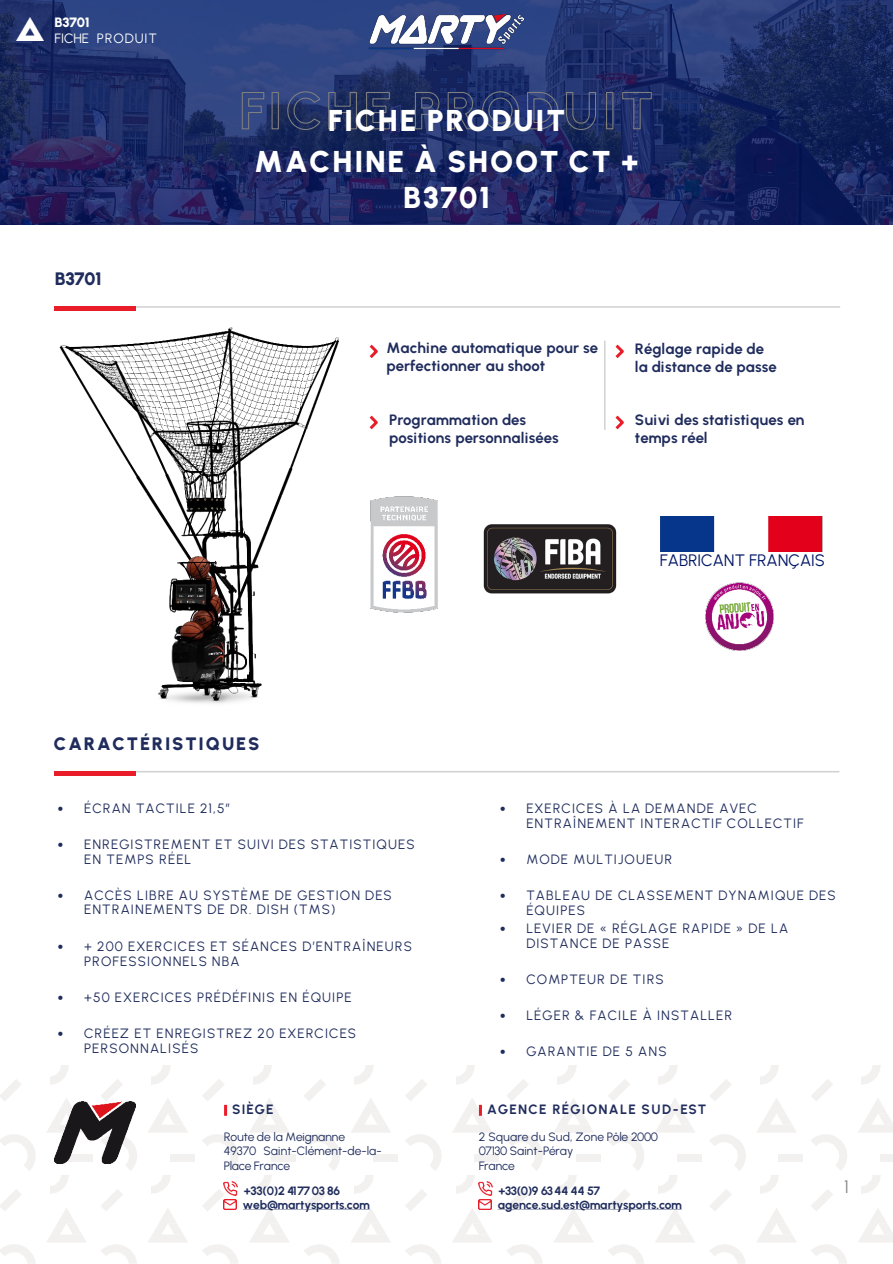
<style>
.page{position:relative;width:893px;height:1264px;background:#fff}
.page>*{position:absolute;margin:0;border:0;box-sizing:border-box;transform-origin:0 0}
.t1{font:900 30px "Urbanist";letter-spacing:.06em;color:#fff}
.t2{font:900 18px "Urbanist";letter-spacing:.1em;color:#1f2c5c}
.t3{font:18px "Urbanist";color:#898989}
.t4{font:16.5px "Urbanist";color:#001664}
.t5{font:700 15px/18px "Urbanist";color:#1f2c5c}
.t6{font:13.5px/15px "Urbanist";letter-spacing:.08em;color:#1f2c5c}
.t7{font:700 13.5px "Urbanist";letter-spacing:.09em;color:#1f2c5c}
.t8{font:13.5px "Urbanist";letter-spacing:.065em;color:#fff}
.t9{font:900 13.5px "Urbanist";letter-spacing:-.015em;color:#fff}
.t10{font:12px/14.4px "Urbanist";letter-spacing:-.01em;color:#1f2c5c}
.t11{font:700 12px "Urbanist";letter-spacing:-.015em;color:#1f2c5c}
.s1{font-family:"Calibri"}
</style>
<div class="page">
<svg style="left:0;top:1134px;width:36px;height:36px"></svg>
<svg style="left:0;top:1079px;width:21px;height:22px"></svg>
<svg style="left:47px;top:1098px;width:21px;height:34px"></svg>
<svg style="left:102px;top:1151px;width:35px;height:19px"></svg>
<svg style="left:101px;top:1079px;width:22px;height:22px"></svg>
<svg style="left:148px;top:1098px;width:39px;height:34px"></svg>
<svg style="left:202px;top:1134px;width:36px;height:36px"></svg>
<div style="left:170px;top:1153px;width:24px;height:8px;background:#f2f1ef"></div>
<svg style="left:250px;top:1098px;width:39px;height:34px"></svg>
<svg style="left:304px;top:1134px;width:36px;height:36px"></svg>
<div style="left:271px;top:1153px;width:25px;height:8px;background:#f2f1ef"></div>
<svg style="left:304px;top:1079px;width:22px;height:22px"></svg>
<svg style="left:351px;top:1098px;width:39px;height:34px"></svg>
<svg style="left:405px;top:1134px;width:36px;height:36px"></svg>
<div style="left:373px;top:1153px;width:24px;height:8px;background:#f2f1ef"></div>
<svg style="left:405px;top:1079px;width:22px;height:22px"></svg>
<svg style="left:507px;top:1134px;width:36px;height:36px"></svg>
<div style="left:474px;top:1153px;width:24px;height:8px;background:#f2f1ef"></div>
<svg style="left:507px;top:1079px;width:22px;height:22px"></svg>
<svg style="left:554px;top:1098px;width:39px;height:34px"></svg>
<svg style="left:608px;top:1134px;width:36px;height:36px"></svg>
<div style="left:576px;top:1153px;width:24px;height:8px;background:#f2f1ef"></div>
<svg style="left:608px;top:1079px;width:22px;height:22px"></svg>
<svg style="left:655px;top:1099px;width:40px;height:33px"></svg>
<svg style="left:710px;top:1134px;width:36px;height:36px"></svg>
<div style="left:677px;top:1153px;width:24px;height:8px;background:#f2f1ef"></div>
<svg style="left:710px;top:1079px;width:21px;height:22px"></svg>
<svg style="left:757px;top:1098px;width:39px;height:34px"></svg>
<svg style="left:811px;top:1134px;width:36px;height:36px"></svg>
<div style="left:778px;top:1153px;width:24px;height:8px;background:#f2f1ef"></div>
<svg style="left:811px;top:1079px;width:22px;height:22px"></svg>
<svg style="left:858px;top:1099px;width:34px;height:33px"></svg>
<div style="left:880px;top:1153px;width:12px;height:8px;background:#f2f1ef"></div>
<svg style="left:0;top:1244px;width:35px;height:19px"></svg>
<svg style="left:0;top:1189px;width:21px;height:22px"></svg>
<svg style="left:47px;top:1208px;width:39px;height:34px"></svg>
<svg style="left:101px;top:1244px;width:36px;height:19px"></svg>
<svg style="left:101px;top:1189px;width:22px;height:22px"></svg>
<svg style="left:148px;top:1208px;width:39px;height:34px"></svg>
<svg style="left:405px;top:1244px;width:36px;height:19px"></svg>
<svg style="left:405px;top:1189px;width:22px;height:22px"></svg>
<svg style="left:710px;top:1244px;width:35px;height:19px"></svg>
<svg style="left:710px;top:1189px;width:21px;height:22px"></svg>
<svg style="left:757px;top:1208px;width:39px;height:34px"></svg>
<svg style="left:811px;top:1244px;width:36px;height:19px"></svg>
<svg style="left:811px;top:1189px;width:22px;height:22px"></svg>
<svg style="left:858px;top:1209px;width:34px;height:33px"></svg>
<div style="left:0;top:0;width:892px;height:225px;background:#001765;opacity:.77"></div>
<img style="left:16px;top:17px;width:27px;height:24px">
<hr style="left:55px;top:306px;width:785px;height:1px;background:#cfd1d0">
<div style="left:55px;top:306px;width:81px;height:5px;background:#e81d29"></div>
<hr style="left:54px;top:770px;width:785px;height:2px;background:#cfd1d0">
<div style="left:54px;top:770px;width:81px;height:5px;background:#e81d29"></div>
<svg style="left:369px;top:344px;width:9px;height:14px"></svg>
<svg style="left:369px;top:415px;width:9px;height:15px"></svg>
<hr style="left:604px;top:341px;width:1px;height:89px;background:#cfd1d0">
<svg style="left:615px;top:344px;width:9px;height:14px"></svg>
<svg style="left:615px;top:415px;width:9px;height:15px"></svg>
<img style="left:660px;top:517px;width:162px;height:34px">
<svg style="left:241px;top:91px;width:38px;height:39px"></svg>
<svg style="left:287px;top:91px;width:34px;height:39px"></svg>
<svg style="left:327px;top:91px;width:325px;height:39px;background:#283669"></svg>
<img style="left:368px;top:14px;width:156px;height:35px">
<img style="left:370px;top:496px;width:67px;height:116px">
<img style="left:705px;top:582px;width:68px;height:68px">
<svg style="left:202px;top:1079px;width:25px;height:36px"></svg>
<svg style="left:202px;top:1181px;width:188px;height:82px"></svg>
<svg style="left:453px;top:1098px;width:39px;height:34px"></svg>
<img style="left:478px;top:1181px;width:14px;height:13px">
<svg style="left:453px;top:1199px;width:39px;height:43px"></svg>
<svg style="left:498px;top:1188px;width:197px;height:75px"></svg>
<img style="left:55px;top:1101px;width:81px;height:61px">
<img style="left:483px;top:524px;width:134px;height:70px">
<img style="left:59px;top:327px;width:280px;height:377px">
<p class="t9" style="left:55px;top:14px;width:37px">B3701</p>
<p class="t8" style="left:55px;top:30px;width:104px">FICHE PRODUIT</p>
<p class="t2" style="left:55px;top:268px;width:49px">B3701</p>
<p class="t1" style="left:328px;top:102px;width:239px">FICHE PRODUIT</p>
<p class="t1" style="left:254px;top:144px;width:386px">MACHINE À SHOOT CT +</p>
<p class="t1" style="left:403px;top:180px;width:88px">B3701</p>
<p class="t5" style="left:386px;top:339px;width:213px">Machine automatique pour se perfectionner au shoot</p>
<p class="t5" style="left:389px;top:411px;width:171px">Programmation des positions personnalisées</p>
<p class="t5" style="left:635px;top:340px;width:143px">Réglage rapide de la distance de passe</p>
<p class="t5" style="left:635px;top:411px;width:171px">Suivi des statistiques en temps réel</p>
<p class="t4" style="left:660px;top:549px;width:166px">FABRICANT FRANÇAIS</p>
<p class="t2" style="left:54px;top:733px;width:207px">CARACTÉRISTIQUES</p>
<p class="t6" style="left:57px;top:800px;width:174px"><span class="s1">•</span> ÉCRAN TACTILE 21,5”</p>
<p class="t6" style="left:84px;top:836px;width:332px;text-indent:-27px"><span class="s1">•</span> ENREGISTREMENT ET SUIVI DES STATISTIQUES<br>EN TEMPS RÉEL</p>
<p class="t6" style="left:84px;top:887px;width:309px;text-indent:-27px"><span class="s1">•</span> ACCÈS LIBRE AU SYSTÈME DE GESTION DES<br>ENTRAINEMENTS DE DR. DISH (TMS)</p>
<p class="t6" style="left:84px;top:937px;width:329px;text-indent:-27px"><span class="s1">•</span> + 200 EXERCICES ET SÉANCES D’ENTRAÎNEURS<br>PROFESSIONNELS NBA</p>
<p class="t6" style="left:57px;top:989px;width:296px"><span class="s1">•</span> +50 EXERCICES PRÉDÉFINIS EN ÉQUIPE</p>
<p class="t6" style="left:84px;top:1025px;width:273px;text-indent:-27px"><span class="s1">•</span> CRÉEZ ET ENREGISTREZ 20 EXERCICES<br>PERSONNALISÉS</p>
<p class="t7" style="left:232px;top:1100px;width:43px">SIÈGE</p>
<p class="t10" style="left:224px;top:1129px;width:123px">Route de la Meignanne</p>
<p class="t10" style="left:224px;top:1143px;width:159px">49370 Saint-Clément-de-la-<br>Place France</p>
<p class="t11" style="left:244px;top:1182px;width:98px">+33(0)2 4177 03 86</p>
<p class="t11" style="left:243px;top:1197px;width:128px">web@martysports.com</p>
<p class="t6" style="left:526px;top:800px;width:279px;text-indent:-27px"><span class="s1">•</span> EXERCICES À LA DEMANDE AVEC<br>ENTRAÎNEMENT INTERACTIF COLLECTIF</p>
<p class="t6" style="left:499px;top:851px;width:174px"><span class="s1">•</span> MODE MULTIJOUEUR</p>
<p class="t6" style="left:526px;top:887px;width:311px;text-indent:-27px"><span class="s1">•</span> TABLEAU DE CLASSEMENT DYNAMIQUE DES<br>ÉQUIPES</p>
<p class="t6" style="left:526px;top:920px;width:263px;text-indent:-27px"><span class="s1">•</span> LEVIER DE « RÉGLAGE RAPIDE » DE LA<br>DISTANCE DE PASSE</p>
<p class="t6" style="left:499px;top:971px;width:166px"><span class="s1">•</span> COMPTEUR DE TIRS</p>
<p class="t6" style="left:499px;top:1007px;width:234px"><span class="s1">•</span> LÉGER &amp; FACILE À INSTALLER</p>
<p class="t6" style="left:499px;top:1043px;width:169px"><span class="s1">•</span> GARANTIE DE 5 ANS</p>
<p class="t7" style="left:487px;top:1100px;width:221px">AGENCE RÉGIONALE SUD-EST</p>
<p class="t10" style="left:478px;top:1129px;width:181px">2 Square du Sud, Zone Pôle 2000<br>07130 Saint-Péray</p>
<p class="t10" style="left:478px;top:1157px;width:38px">France</p>
<p class="t11" style="left:498px;top:1182px;width:103px">+33(0)9 6344 44 57</p>
<p class="t11" style="left:497px;top:1197px;width:186px">agence.sud.est@martysports.com</p>
<h2 class="t3" style="left:844px;top:1175px;width:6px">1</h2>
</div>
